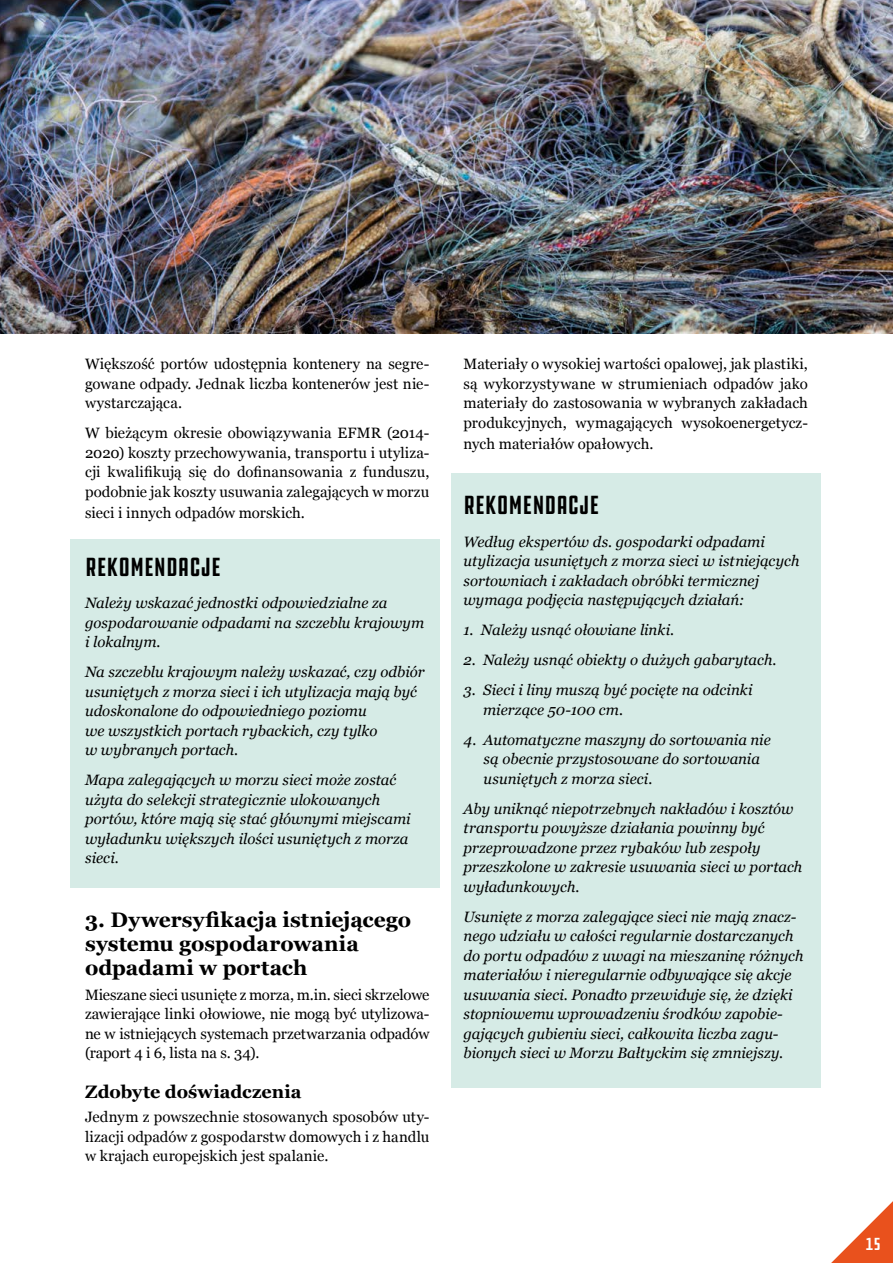
<style>
.page{position:relative;width:893px;height:1263px;background:#fff}
.page>*{position:absolute;margin:0;border:0;box-sizing:border-box;transform-origin:0 0}
.t1{font:extra-condensed 27px "DDC Hardware";color:#000}
.t2{font:700 21px/24px "Georgia";color:#000}
.t3{font:700 18px "Georgia";color:#000}
.t4{font:extra-condensed 18px "DDC Hardware";color:#fff}
.t5{font:italic 15px/19.5px "Georgia";color:#000}
.t6{font:15px/19.5px "Georgia";color:#000;text-align:justify}
</style>
<div class="page">
<svg style="left:831px;top:1201px;width:62px;height:62px"></svg>
<img style="left:0;top:0;width:893px;height:334px">
<div style="left:70px;top:539px;width:370px;height:348px;background:#d6ebe6"></div>
<div style="left:451px;top:473px;width:370px;height:615px;background:#d6ebe6"></div>
<p class="t6" style="left:85px;top:354px;width:346px">Większość portów udostępnia kontenery na segre&shy;gowane odpady. Jednak liczba kontenerów jest nie&shy;wystarczająca.</p>
<p class="t6" style="left:85px;top:423px;width:346px">W bieżącym okresie obowiązywania EFMR (2014- 2020) koszty przechowywania, transportu i utyliza&shy;cji kwalifikują się do dofinansowania z funduszu, podobnie jak koszty usuwania zalegających w morzu</p>
<p class="t6" style="left:85px;top:503px;width:221px">sieci i innych odpadów morskich.</p>
<h1 class="t1" style="left:85px;top:551px;width:137px">REKOMENDACJE</h1>
<p class="t5" style="left:85px;top:593px;width:341px">Należy wskazać jednostki odpowiedzialne za gospodarowanie odpadami na szczeblu krajowym i lokalnym.</p>
<p class="t5" style="left:85px;top:662px;width:341px">Na szczeblu krajowym należy wskazać, czy odbiór usuniętych z morza sieci i ich utylizacja mają być udoskonalone do odpowiedniego poziomu<br>we wszystkich portach rybackich, czy tylko<br>w wybranych portach.</p>
<p class="t5" style="left:85px;top:770px;width:327px">Mapa zalegających w morzu sieci może zostać użyta do selekcji strategicznie ulokowanych portów, które mają się stać głównymi miejscami wyładunku większych ilości usuniętych z morza sieci.</p>
<h2 class="t2" style="left:85px;top:908px;width:328px">3. Dywersyfikacja istniejącego systemu gospodarowania odpadami w portach</h2>
<p class="t6" style="left:85px;top:985px;width:346px">Mieszane sieci usunięte z morza, m.in. sieci skrzelowe zawierające linki ołowiowe, nie mogą być utylizowa&shy;ne w istniejących systemach przetwarzania odpadów (raport 4 i 6, lista na s. 34).</p>
<p class="t3" style="left:85px;top:1082px;width:218px">Zdobyte doświadczenia</p>
<p class="t6" style="left:85px;top:1107px;width:346px">Jednym z powszechnie stosowanych sposobów uty&shy;lizacji odpadów z gospodarstw domowych i z handlu w krajach europejskich jest spalanie.</p>
<p class="t6" style="left:463px;top:354px;width:346px">Materiały o wysokiej wartości opalowej, jak plastiki, są wykorzystywane w strumieniach odpadów jako materiały do zastosowania w wybranych zakładach produkcyjnych, wymagających wysokoenergetycz-</p>
<p class="t6" style="left:463px;top:434px;width:191px">nych materiałów opałowych.</p>
<h1 class="t1" style="left:463px;top:489px;width:137px">REKOMENDACJE</h1>
<p class="t5" style="left:463px;top:531px;width:337px">Według ekspertów ds. gospodarki odpadami utylizacja usuniętych z morza sieci w istniejących sortowniach i zakładach obróbki termicznej wymaga podjęcia następujących działań:</p>
<p class="t5" style="left:463px;top:620px;width:212px">1. Należy usnąć ołowiane linki.</p>
<p class="t5" style="left:463px;top:650px;width:315px">2. Należy usnąć obiekty o dużych gabarytach.</p>
<p class="t5" style="left:483px;top:680px;width:271px;text-indent:-20px">3. Sieci i liny muszą być pocięte na odcinki mierzące 50-100 cm.</p>
<p class="t5" style="left:484px;top:729px;width:289px;text-indent:-20px">4. Automatyczne maszyny do sortowania nie są obecnie przystosowane do sortowania usuniętych z morza sieci.</p>
<p class="t5" style="left:463px;top:798px;width:340px">Aby uniknąć niepotrzebnych nakładów i kosztów transportu powyższe działania powinny być przeprowadzone przez rybaków lub zespoły przeszkolone w zakresie usuwania sieci w portach wyładunkowych.</p>
<p class="t5" style="left:463px;top:906px;width:341px">Usunięte z morza zalegające sieci nie mają znacz&shy;nego udziału w całości regularnie dostarczanych do portu odpadów z uwagi na mieszaninę różnych materiałów i nieregularnie odbywające się akcje usuwania sieci. Ponadto przewiduje się, że dzięki stopniowemu wprowadzeniu środków zapobie&shy;gających gubieniu sieci, całkowita liczba zagu&shy;bionych sieci w Morzu Bałtyckim się zmniejszy.</p>
<p class="t4" style="left:866px;top:1233px;width:17px">15</p>
</div>
